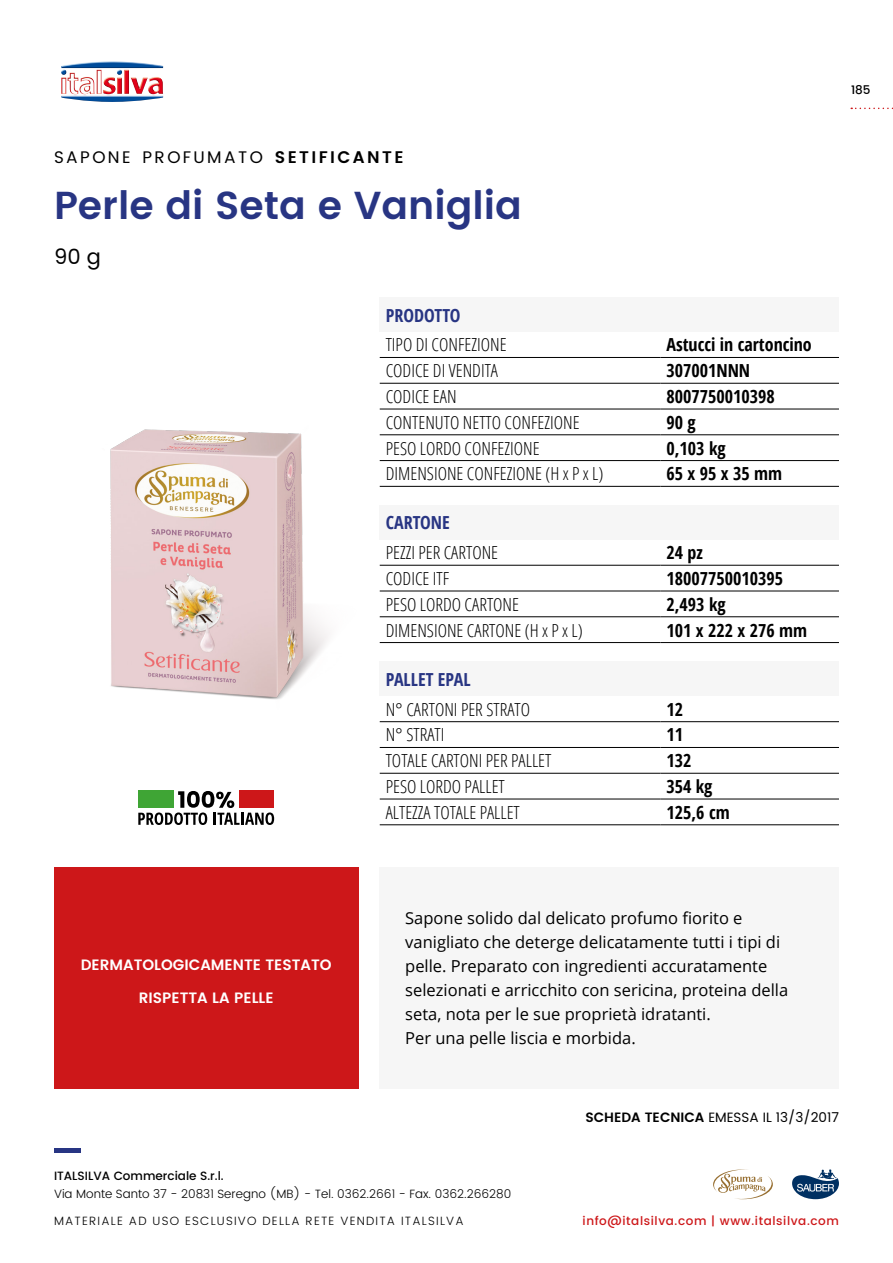
<style>
.page{position:relative;width:893px;height:1263px;background:#fff}
.page>*{position:absolute;margin:0;border:0;box-sizing:border-box;transform-origin:0 0}
.t1{font:600 39px "Poppins";color:#283583}
.t2{font:21px "Poppins";color:#000}
.t3{font:300 condensed 18px "Open Sans";color:#000}
.t4{font:700 18px "Open Sans Condensed";color:#000}
.t5{font:700 18px "Open Sans Condensed";color:#283583}
.t6{font:16.8px "Poppins";letter-spacing:.145em;color:#000}
.t7{font:16.5px/24px "Open Sans";color:#000}
.t8{font:600 15px "Poppins";color:#fff}
.t9{font:13.5px "Poppins";color:#000}
.t10{font:300 12px "Poppins";color:#000}
.t11{font:300 12px "Poppins";letter-spacing:.1em;color:#000}
.t12{font:500 12px "Poppins";letter-spacing:.05em;color:#cd1719}
.t13{font:500 12px "Poppins";color:#000}
.s1{font-weight:600}
</style>
<div class="page">
<svg style="left:851px;top:108px;width:42px;height:1px"></svg>
<hr style="left:54px;top:1148px;width:26px;height:4px;background:#283583">
<img style="left:61px;top:61px;width:102px;height:41px">
<svg style="left:792px;top:1169px;width:47px;height:30px"></svg>
<svg style="left:713px;top:1169px;width:60px;height:31px"></svg>
<div style="left:54px;top:867px;width:304px;height:222px;background:#cd1719"></div>
<div style="left:380px;top:867px;width:459px;height:222px;background:#f6f6f6"></div>
<img style="left:110px;top:429px;width:218px;height:271px">
<div style="left:380px;top:662px;width:459px;height:34px;background:#f6f6f6"></div>
<hr style="left:380px;top:721px;width:280px;height:1px;background:#000">
<hr style="left:660px;top:721px;width:179px;height:1px;background:#000">
<hr style="left:380px;top:747px;width:280px;height:1px;background:#000">
<hr style="left:660px;top:747px;width:179px;height:1px;background:#000">
<hr style="left:380px;top:773px;width:280px;height:1px;background:#000">
<hr style="left:660px;top:773px;width:179px;height:1px;background:#000">
<hr style="left:380px;top:799px;width:280px;height:1px;background:#000">
<hr style="left:660px;top:799px;width:179px;height:1px;background:#000">
<hr style="left:380px;top:824px;width:280px;height:1px;background:#000">
<hr style="left:660px;top:824px;width:179px;height:1px;background:#000">
<div style="left:380px;top:505px;width:459px;height:34px;background:#f6f6f6"></div>
<hr style="left:380px;top:565px;width:280px;height:1px;background:#000">
<hr style="left:660px;top:565px;width:179px;height:1px;background:#000">
<hr style="left:380px;top:591px;width:280px;height:1px;background:#000">
<hr style="left:660px;top:591px;width:179px;height:1px;background:#000">
<hr style="left:380px;top:616px;width:280px;height:1px;background:#000">
<hr style="left:660px;top:616px;width:179px;height:1px;background:#000">
<hr style="left:380px;top:642px;width:280px;height:1px;background:#000">
<hr style="left:660px;top:642px;width:179px;height:1px;background:#000">
<div style="left:380px;top:298px;width:459px;height:34px;background:#f6f6f6"></div>
<hr style="left:380px;top:357px;width:280px;height:1px;background:#000">
<hr style="left:660px;top:357px;width:179px;height:1px;background:#000">
<hr style="left:380px;top:383px;width:280px;height:1px;background:#000">
<hr style="left:660px;top:383px;width:179px;height:1px;background:#000">
<hr style="left:380px;top:409px;width:280px;height:1px;background:#000">
<hr style="left:660px;top:409px;width:179px;height:1px;background:#000">
<hr style="left:380px;top:434px;width:280px;height:1px;background:#000">
<hr style="left:660px;top:434px;width:179px;height:1px;background:#000">
<hr style="left:380px;top:460px;width:280px;height:1px;background:#000">
<hr style="left:660px;top:460px;width:179px;height:1px;background:#000">
<hr style="left:380px;top:486px;width:280px;height:1px;background:#000">
<hr style="left:660px;top:486px;width:179px;height:1px;background:#000">
<svg style="left:138px;top:791px;width:136px;height:34px"></svg>
<p class="t6" style="left:54px;top:145px;width:351px">SAPONE PROFUMATO <span class="s1">SETIFICANTE</span></p>
<h1 class="t1" style="left:54px;top:176px;width:470px">Perle di Seta e Vaniglia</h1>
<p class="t2" style="left:54px;top:241px;width:49px">90 g</p>
<p class="t5" style="left:386px;top:302px;width:76px">PRODOTTO</p>
<p class="t3" style="left:386px;top:333px;width:122px">TIPO DI CONFEZIONE</p>
<p class="t4" style="left:666px;top:332px;width:147px">Astucci in cartoncino</p>
<p class="t3" style="left:386px;top:358px;width:114px">CODICE DI VENDITA</p>
<p class="t4" style="left:666px;top:358px;width:85px">307001NNN</p>
<p class="t3" style="left:386px;top:384px;width:72px">CODICE EAN</p>
<p class="t4" style="left:666px;top:384px;width:110px">8007750010398</p>
<p class="t3" style="left:386px;top:410px;width:195px">CONTENUTO NETTO CONFEZIONE</p>
<p class="t4" style="left:666px;top:410px;width:31px">90 g</p>
<p class="t3" style="left:386px;top:436px;width:155px">PESO LORDO CONFEZIONE</p>
<p class="t4" style="left:666px;top:435px;width:61px">0,103 kg</p>
<p class="t3" style="left:386px;top:462px;width:219px">DIMENSIONE CONFEZIONE (H x P x L)</p>
<p class="t4" style="left:666px;top:461px;width:117px">65 x 95 x 35 mm</p>
<p class="t5" style="left:386px;top:510px;width:66px">CARTONE</p>
<p class="t3" style="left:386px;top:540px;width:114px">PEZZI PER CARTONE</p>
<p class="t4" style="left:666px;top:540px;width:38px">24 pz</p>
<p class="t3" style="left:386px;top:566px;width:65px">CODICE ITF</p>
<p class="t4" style="left:666px;top:566px;width:118px">18007750010395</p>
<p class="t3" style="left:386px;top:592px;width:135px">PESO LORDO CARTONE</p>
<p class="t4" style="left:666px;top:592px;width:61px">2,493 kg</p>
<p class="t3" style="left:386px;top:618px;width:199px">DIMENSIONE CARTONE (H x P x L)</p>
<p class="t4" style="left:666px;top:617px;width:142px">101 x 222 x 276 mm</p>
<p class="t5" style="left:386px;top:667px;width:87px">PALLET EPAL</p>
<p class="t3" style="left:386px;top:697px;width:146px">N° CARTONI PER STRATO</p>
<p class="t4" style="left:666px;top:697px;width:18px">12</p>
<p class="t3" style="left:386px;top:723px;width:60px">N° STRATI</p>
<p class="t4" style="left:666px;top:722px;width:18px">11</p>
<p class="t3" style="left:386px;top:748px;width:167px">TOTALE CARTONI PER PALLET</p>
<p class="t4" style="left:666px;top:748px;width:27px">132</p>
<p class="t3" style="left:386px;top:774px;width:121px">PESO LORDO PALLET</p>
<p class="t4" style="left:666px;top:774px;width:48px">354 kg</p>
<p class="t3" style="left:386px;top:800px;width:136px">ALTEZZA TOTALE PALLET</p>
<p class="t4" style="left:666px;top:800px;width:65px">125,6 cm</p>
<p class="t13" style="left:851px;top:80px;width:21px">185</p>
<p class="t8" style="left:81px;top:953px;width:253px">DERMATOLOGICAMENTE TESTATO</p>
<p class="t8" style="left:139px;top:986px;width:136px">RISPETTA LA PELLE</p>
<p class="t7" style="left:405px;top:906px;width:384px">Sapone solido dal delicato profumo fiorito e vanigliato che deterge delicatamente tutti i tipi di pelle. Preparato con ingredienti accuratamente selezionati e arricchito con sericina, proteina della seta, nota per le sue proprietà idratanti.<br>Per una pelle liscia e morbida.</p>
<p class="t9" style="left:585px;top:1107px;width:255px"><span class="s1">SCHEDA TECNICA</span> EMESSA IL 13/3/2017</p>
<p class="t13" style="left:54px;top:1167px;width:171px">ITALSILVA Commerciale S.r.l.</p>
<p class="t10" style="left:54px;top:1185px;width:459px">Via Monte Santo 37 - 20831 Seregno (MB) - Tel. 0362.2661 - Fax. 0362.266280</p>
<p class="t11" style="left:54px;top:1212px;width:411px">MATERIALE AD USO ESCLUSIVO DELLA RETE VENDITA ITALSILVA</p>
<p class="t12" style="left:583px;top:1212px;width:258px">info@italsilva.com | www.italsilva.com</p>
</div>
